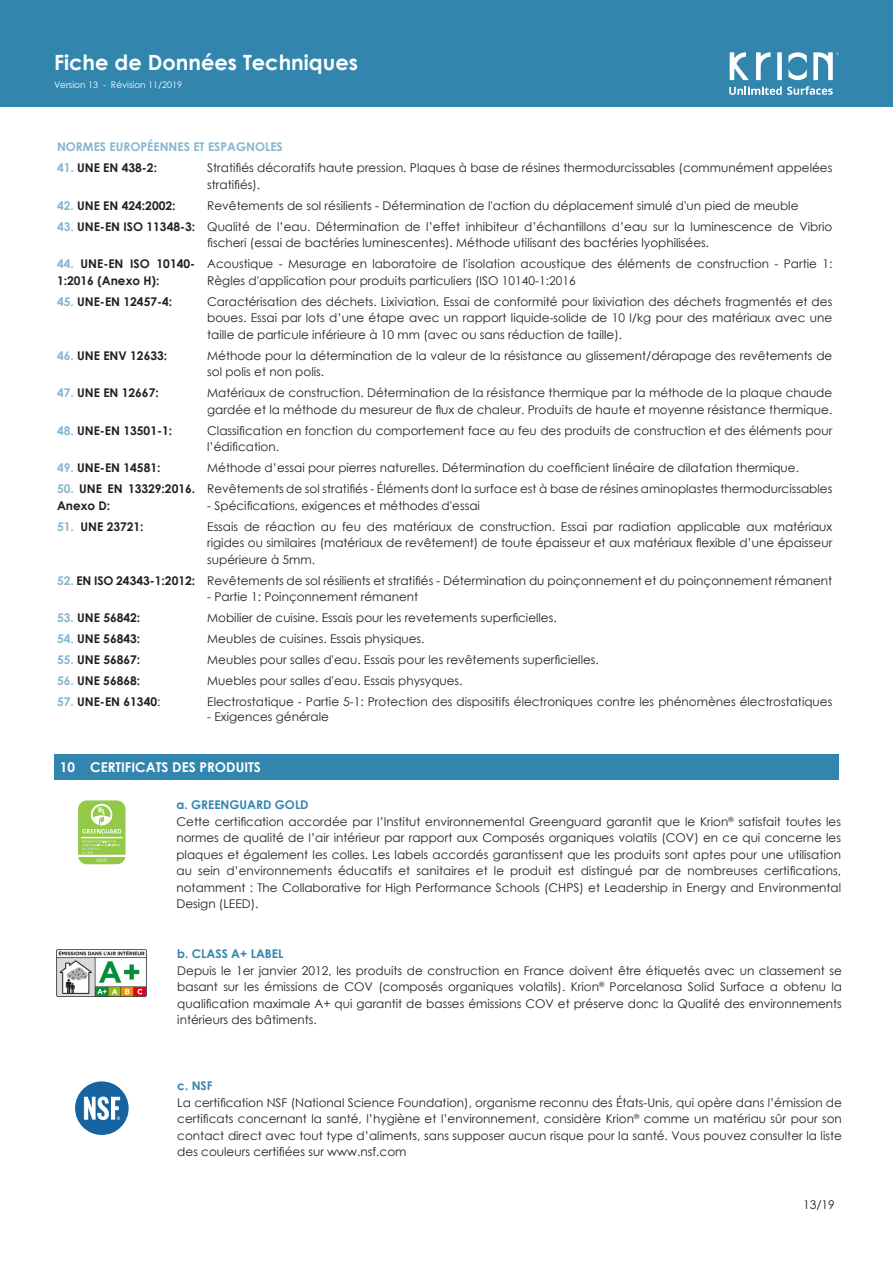
<style>
.page{position:relative;width:893px;height:1263px;background:#fff}
.page>*{position:absolute;margin:0;border:0;box-sizing:border-box;transform-origin:0 0}
.t1{font:700 21px "Century Gothic";color:#fff}
.Subtitulos_Blancos{font:700 13.5px "Century Gothic";color:#fff}
.Texto{font:12px/16.5px "Century Gothic";color:#231f20}
.Texto-2{font:700 12px/16.5px "Century Gothic";color:#231f20}
.Texto-3{font:700 12px "Century Gothic";color:#3286ae}
.Texto-4{font:700 12px "Century Gothic";color:#84b6ce}
.t2{font:9px "Century Gothic";color:#fff}
.s1{color:#84b6ce}
.s2{font-weight:400}
</style>
<div class="page">
<div style="left:0;top:0;width:893px;height:106px;background:#3286ae"></div>
<svg style="left:788px;top:52px;width:19px;height:28px"></svg>
<svg style="left:777px;top:52px;width:5px;height:28px"></svg>
<svg style="left:756px;top:52px;width:14px;height:28px"></svg>
<svg style="left:730px;top:52px;width:19px;height:28px"></svg>
<svg style="left:813px;top:52px;width:26px;height:28px"></svg>
<svg style="left:729px;top:86px;width:104px;height:9px"></svg>
<div style="left:54px;top:754px;width:27px;height:26px;background:#3286ae"></div>
<div style="left:82px;top:754px;width:757px;height:26px;background:#3286ae"></div>
<svg style="left:78px;top:800px;width:47px;height:64px"></svg>
<hr style="left:78px;top:855px;width:48px;height:2px;background:#fff">
<svg style="left:82px;top:840px;width:38px;height:22px"></svg>
<hr style="left:81px;top:837px;width:42px;height:1px;background:#fff">
<svg style="left:82px;top:804px;width:39px;height:29px"></svg>
<img style="left:57px;top:949px;width:90px;height:47px">
<div style="left:75px;top:1081px;width:54px;height:54px;background:#1663a2;border-radius:50%"></div>
<svg style="left:84px;top:1096px;width:37px;height:24px"></svg>
<h1 class="t1" style="left:54px;top:46px;width:306px">Fiche de Données Techniques</h1>
<p class="t2" style="left:54px;top:78px;width:130px">Version 13 - Révision 11/2019</p>
<p class="Texto-4" style="left:57px;top:138px;width:227px">NORMES EUROPÉENNES ET ESPAGNOLES</p>
<p class="Texto-2" style="left:57px;top:159px;width:102px"><span class="s1">41.</span> UNE EN 438-2:</p>
<p class="Texto" style="left:207px;top:159px;width:627px">Stratifiés décoratifs haute pression. Plaques à base de résines thermodurcissables (communément appelées stratifiés).</p>
<p class="Texto-2" style="left:57px;top:196px;width:120px"><span class="s1">42.</span> UNE EN 424:2002:</p>
<p class="Texto" style="left:207px;top:197px;width:593px">Revêtements de sol résilients - Détermination de l'action du déplacement simulé d'un pied de meuble</p>
<p class="Texto-2" style="left:57px;top:217px;width:140px"><span class="s1">43.</span> UNE-EN ISO 11348-3:</p>
<p class="Texto" style="left:207px;top:218px;width:627px">Qualité de l’eau. Détermination de l’effet inhibiteur d’échantillons d’eau sur la luminescence de Vibrio fischeri (essai de bactéries luminescentes). Méthode utilisant des bactéries lyophilisées.</p>
<p class="Texto-2" style="left:57px;top:255px;width:140px"><span class="s1">44.</span> UNE-EN ISO 10140-<br>1:2016 (Anexo H):</p>
<p class="Texto" style="left:207px;top:255px;width:627px">Acoustique - Mesurage en laboratoire de l'isolation acoustique des éléments de construction - Partie 1:<br>Règles d'application pour produits particuliers (ISO 10140-1:2016</p>
<p class="Texto-2" style="left:57px;top:292px;width:117px"><span class="s1">45.</span> UNE-EN 12457-4:</p>
<p class="Texto" style="left:207px;top:293px;width:627px;text-align:justify">Caractérisation des déchets. Lixiviation. Essai de conformité pour lixiviation des déchets fragmentés et des boues. Essai par lots d’une étape avec un rapport liquide-solide de 10 l/kg pour des matériaux avec une taille de particule inférieure à 10 mm (avec ou sans réduction de taille).</p>
<p class="Texto-2" style="left:57px;top:346px;width:112px"><span class="s1">46.</span> UNE ENV 12633:</p>
<p class="Texto" style="left:207px;top:347px;width:627px">Méthode pour la détermination de la valeur de la résistance au glissement/dérapage des revêtements de sol polis et non polis.</p>
<p class="Texto-2" style="left:57px;top:384px;width:103px"><span class="s1">47.</span> UNE EN 12667:</p>
<p class="Texto" style="left:207px;top:384px;width:627px">Matériaux de construction. Détermination de la résistance thermique par la méthode de la plaque chaude gardée et la méthode du mesureur de flux de chaleur. Produits de haute et moyenne résistance thermique.</p>
<p class="Texto-2" style="left:57px;top:421px;width:117px"><span class="s1">48.</span> UNE-EN 13501-1:</p>
<p class="Texto" style="left:207px;top:422px;width:627px">Classification en fonction du comportement face au feu des produits de construction et des éléments pour l’édification.</p>
<p class="Texto-2" style="left:57px;top:459px;width:105px"><span class="s1">49.</span> UNE-EN 14581:</p>
<p class="Texto" style="left:207px;top:459px;width:593px">Méthode d’essai pour pierres naturelles. Détermination du coefficient linéaire de dilatation thermique.</p>
<p class="Texto-2" style="left:57px;top:480px;width:140px"><span class="s1">50.</span> UNE EN 13329:2016.<br>Anexo D:</p>
<p class="Texto" style="left:207px;top:480px;width:627px">Revêtements de sol stratifiés - Éléments dont la surface est à base de résines aminoplastes thermodurcissables</p>
<p class="Texto" style="left:207px;top:497px;width:274px">- Spécifications, exigences et méthodes d'essai</p>
<p class="Texto-2" style="left:57px;top:517px;width:88px"><span class="s1">51.</span> UNE 23721:</p>
<p class="Texto" style="left:207px;top:518px;width:627px;text-align:justify">Essais de réaction au feu des matériaux de construction. Essai par radiation applicable aux matériaux rigides ou similaires (matériaux de revêtement) de toute épaisseur et aux matériaux flexible d’une épaisseur supérieure à 5mm.</p>
<p class="Texto-2" style="left:57px;top:571px;width:140px"><span class="s1">52.</span> EN ISO 24343-1:2012:</p>
<p class="Texto" style="left:207px;top:572px;width:627px">Revêtements de sol résilients et stratifiés - Détermination du poinçonnement et du poinçonnement rémanent</p>
<p class="Texto" style="left:207px;top:588px;width:212px">- Partie 1: Poinçonnement rémanent</p>
<p class="Texto-2" style="left:57px;top:609px;width:85px"><span class="s1">53.</span> UNE 56842:</p>
<p class="Texto" style="left:207px;top:609px;width:351px">Mobilier de cuisine. Essais pour les revetements superficielles.</p>
<p class="Texto-2" style="left:57px;top:630px;width:85px"><span class="s1">54.</span> UNE 56843:</p>
<p class="Texto" style="left:207px;top:630px;width:219px">Meubles de cuisines. Essais physiques.</p>
<p class="Texto-2" style="left:57px;top:651px;width:85px"><span class="s1">55.</span> UNE 56867:</p>
<p class="Texto" style="left:207px;top:651px;width:393px">Meubles pour salles d'eau. Essais pour les revêtements superficielles.</p>
<p class="Texto-2" style="left:57px;top:672px;width:85px"><span class="s1">56.</span> UNE 56868:</p>
<p class="Texto" style="left:207px;top:672px;width:257px">Muebles pour salles d'eau. Essais physyques.</p>
<p class="Texto-2" style="left:57px;top:693px;width:105px"><span class="s1">57.</span> UNE-EN 61340<span class="s2">:</span></p>
<p class="Texto" style="left:207px;top:693px;width:627px">Electrostatique - Partie 5-1: Protection des dispositifs électroniques contre les phénomènes électrostatiques</p>
<p class="Texto" style="left:207px;top:708px;width:123px">- Exigences générale</p>
<p class="Subtitulos_Blancos" style="left:60px;top:757px;width:17px">10</p>
<p class="Subtitulos_Blancos" style="left:90px;top:757px;width:172px">CERTIFICATS DES PRODUITS</p>
<p class="Texto-3" style="left:176px;top:796px;width:134px">a. GREENGUARD GOLD</p>
<p class="Texto" style="left:176px;top:813px;width:666px;text-align:justify">Cette certification accordée par l’Institut environnemental Greenguard garantit que le Krion<sup>®</sup> satisfait toutes les normes de qualité de l’air intérieur par rapport aux Composés organiques volatils (COV) en ce qui concerne les plaques et également les colles. Les labels accordés garantissent que les produits sont aptes pour une utilisation au sein d’environnements éducatifs et sanitaires et le produit est distingué par de nombreuses certifications, notamment : The Collaborative for High Performance Schools (CHPS) et Leadership in Energy and Environmental Design (LEED).</p>
<p class="Texto-3" style="left:177px;top:945px;width:108px">b. CLASS A+ LABEL</p>
<p class="Texto" style="left:177px;top:962px;width:666px;text-align:justify">Depuis le 1er janvier 2012, les produits de construction en France doivent être étiquetés avec un classement se basant sur les émissions de COV (composés organiques volatils). Krion<sup>®</sup> Porcelanosa Solid Surface a obtenu la qualification maximale A+ qui garantit de basses émissions COV et préserve donc la Qualité des environnements intérieurs des bâtiments.</p>
<p class="Texto-3" style="left:177px;top:1077px;width:37px">c. NSF</p>
<p class="Texto" style="left:177px;top:1094px;width:666px;text-align:justify">La certification NSF (National Science Foundation), organisme reconnu des États-Unis, qui opère dans l’émission de certificats concernant la santé, l’hygiène et l’environnement, considère Krion<sup>®</sup> comme un matériau sûr pour son contact direct avec tout type d’aliments, sans supposer aucun risque pour la santé. Vous pouvez consulter la liste des couleurs certifiées sur www.nsf.com</p>
<p class="Texto" style="left:803px;top:1196px;width:33px">13/19</p>
</div>
